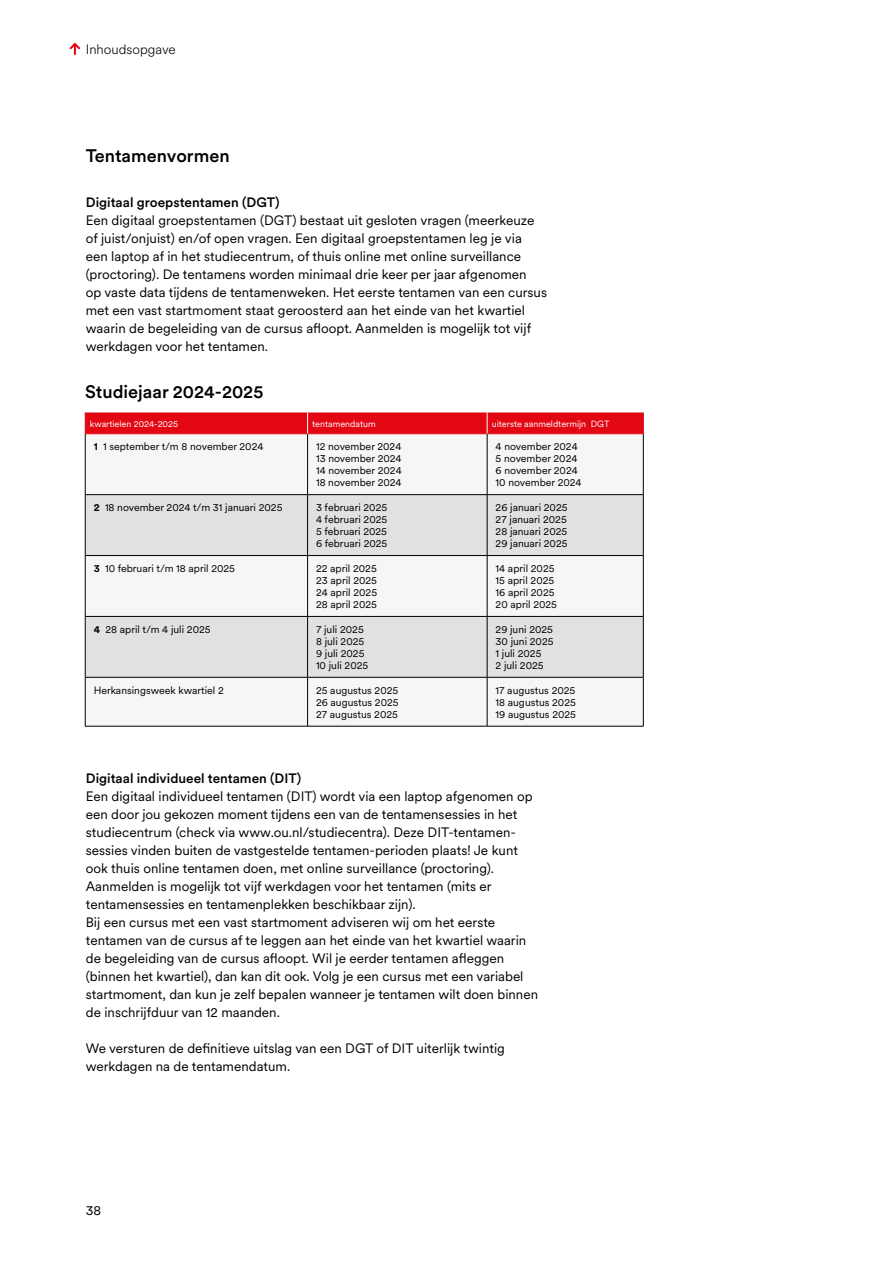
<style>
.page{position:relative;width:893px;height:1263px;background:#fff}
.page>*{position:absolute;margin:0;border:0;box-sizing:border-box;transform-origin:0 0}
.t1{font:500 18px "Circular XX";color:#000}
.t2{font:13.5px/18px "Circular XX";color:#000}
.t3{font:500 13.5px "Circular XX";color:#000}
.t4{font:300 13.5px "Circular XX";color:#000}
.t5{font:10.5px/12px "Circular XX";color:#000;text-align:justify}
.t6{font:9px "Circular XX";color:#fff}
.s1{font-weight:700}
</style>
<div class="page">
<svg style="left:70px;top:43px;width:10px;height:12px"></svg>
<div style="left:86px;top:434px;width:557px;height:292px;background:#f6f6f6"></div>
<svg style="left:86px;top:495px;width:557px;height:182px;fill:#e1e0e2"></svg>
<hr style="left:85px;top:434px;width:1px;height:60px;background:#000">
<hr style="left:487px;top:434px;width:1px;height:60px;background:#000">
<hr style="left:643px;top:434px;width:1px;height:60px;background:#000">
<hr style="left:85px;top:494px;width:223px;height:1px;background:#000">
<hr style="left:85px;top:495px;width:1px;height:60px;background:#000">
<hr style="left:308px;top:494px;width:179px;height:1px;background:#000">
<hr style="left:487px;top:494px;width:156px;height:1px;background:#000">
<hr style="left:487px;top:495px;width:1px;height:60px;background:#000">
<hr style="left:643px;top:495px;width:1px;height:60px;background:#000">
<hr style="left:307px;top:434px;width:1px;height:60px;background:#000">
<hr style="left:307px;top:495px;width:1px;height:60px;background:#000">
<svg style="left:85px;top:412px;width:559px;height:22px;background:#e30d1a"></svg>
<hr style="left:85px;top:556px;width:1px;height:60px;background:#000">
<hr style="left:307px;top:556px;width:1px;height:60px;background:#000">
<hr style="left:487px;top:556px;width:1px;height:60px;background:#000">
<hr style="left:643px;top:556px;width:1px;height:60px;background:#000">
<hr style="left:85px;top:617px;width:1px;height:60px;background:#000">
<hr style="left:85px;top:616px;width:223px;height:1px;background:#000">
<hr style="left:308px;top:616px;width:179px;height:1px;background:#000">
<hr style="left:487px;top:616px;width:156px;height:1px;background:#000">
<hr style="left:307px;top:617px;width:1px;height:60px;background:#000">
<hr style="left:487px;top:617px;width:1px;height:60px;background:#000">
<hr style="left:643px;top:617px;width:1px;height:60px;background:#000">
<hr style="left:85px;top:677px;width:1px;height:49px;background:#000">
<hr style="left:307px;top:677px;width:1px;height:49px;background:#000">
<hr style="left:487px;top:677px;width:1px;height:49px;background:#000">
<hr style="left:643px;top:677px;width:1px;height:49px;background:#000">
<hr style="left:85px;top:555px;width:223px;height:1px;background:#000">
<hr style="left:308px;top:555px;width:179px;height:1px;background:#000">
<hr style="left:487px;top:555px;width:156px;height:1px;background:#000">
<hr style="left:85px;top:726px;width:223px;height:1px;background:#000">
<hr style="left:308px;top:726px;width:179px;height:1px;background:#000">
<hr style="left:487px;top:726px;width:156px;height:1px;background:#000">
<hr style="left:85px;top:677px;width:223px;height:1px;background:#000">
<hr style="left:308px;top:677px;width:179px;height:1px;background:#000">
<hr style="left:487px;top:677px;width:156px;height:1px;background:#000">
<p class="t4" style="left:86px;top:40px;width:92px">Inhoudsopgave</p>
<h1 class="t1" style="left:86px;top:143px;width:145px">Tentamenvormen</h1>
<p class="t3" style="left:86px;top:193px;width:195px">Digitaal groepstentamen (DGT)</p>
<p class="t2" style="left:86px;top:211px;width:463px">Een digitaal groepstentamen (DGT) bestaat uit gesloten vragen (meerkeuze of juist/onjuist) en/of open vragen. Een digitaal groepstentamen leg je via een laptop af in het studiecentrum, of thuis online met online surveillance (proctoring). De tentamens worden minimaal drie keer per jaar afgenomen<br>op vaste data tijdens de tentamenweken. Het eerste tentamen van een cursus met een vast startmoment staat geroosterd aan het einde van het kwartiel waarin de begeleiding van de cursus afloopt. Aanmelden is mogelijk tot vijf werkdagen voor het tentamen.</p>
<h1 class="t1" style="left:85px;top:379px;width:180px">Studiejaar 2024-2025</h1>
<p class="t6" style="left:90px;top:417px;width:90px">kwartielen 2024-2025</p>
<p class="t6" style="left:312px;top:417px;width:65px">tentamendatum</p>
<p class="t6" style="left:492px;top:417px;width:119px">uiterste aanmeldtermijn DGT</p>
<p class="t5" style="left:94px;top:440px;width:171px"><span class="s1">1</span> 1 september t/m 8 november 2024</p>
<p class="t5" style="left:316px;top:440px;width:87px">12 november 2024<br>13 november 2024<br>14 november 2024<br>18 november 2024</p>
<p class="t5" style="left:496px;top:440px;width:88px;text-align:left">4 november 2024<br>5 november 2024<br>6 november 2024<br>10 november 2024</p>
<p class="t5" style="left:94px;top:501px;width:190px"><span class="s1">2</span> 18 november 2024 t/m 31 januari 2025</p>
<p class="t5" style="left:316px;top:501px;width:73px">3 februari 2025<br>4 februari 2025<br>5 februari 2025<br>6 februari 2025</p>
<p class="t5" style="left:496px;top:501px;width:73px">26 januari 2025<br>27 januari 2025<br>28 januari 2025<br>29 januari 2025</p>
<p class="t5" style="left:94px;top:562px;width:143px"><span class="s1">3</span> 10 februari t/m 18 april 2025</p>
<p class="t5" style="left:316px;top:562px;width:63px">22 april 2025<br>23 april 2025<br>24 april 2025<br>28 april 2025</p>
<p class="t5" style="left:496px;top:562px;width:63px;text-align:left">14 april 2025<br>15 april 2025<br>16 april 2025<br>20 april 2025</p>
<p class="t5" style="left:94px;top:623px;width:118px"><span class="s1">4</span> 28 april t/m 4 juli 2025</p>
<p class="t5" style="left:316px;top:623px;width:54px;text-align:left">7 juli 2025<br>8 juli 2025<br>9 juli 2025<br>10 juli 2025</p>
<p class="t5" style="left:496px;top:623px;width:60px;text-align:left">29 juni 2025<br>30 juni 2025<br>1 juli 2025<br>2 juli 2025</p>
<p class="t5" style="left:94px;top:684px;width:132px">Herkansingsweek kwartiel 2</p>
<p class="t5" style="left:316px;top:684px;width:84px">25 augustus 2025<br>26 augustus 2025<br>27 augustus 2025</p>
<p class="t5" style="left:496px;top:684px;width:82px">17 augustus 2025<br>18 augustus 2025<br>19 augustus 2025</p>
<p class="t3" style="left:86px;top:769px;width:217px">Digitaal individueel tentamen (DIT)</p>
<p class="t2" style="left:86px;top:787px;width:454px">Een digitaal individueel tentamen (DIT) wordt via een laptop afgenomen op een door jou gekozen moment tijdens een van de tentamensessies in het studiecentrum (check via www.ou.nl/studiecentra). Deze DIT-tentamen&shy;sessies vinden buiten de vastgestelde tentamen-perioden plaats! Je kunt ook thuis online tentamen doen, met online surveillance (proctoring).<br>Aanmelden is mogelijk tot vijf werkdagen voor het tentamen (mits er tentamensessies en tentamenplekken beschikbaar zijn).<br>Bij een cursus met een vast startmoment adviseren wij om het eerste tentamen van de cursus af te leggen aan het einde van het kwartiel waarin de begeleiding van de cursus afloopt. Wil je eerder tentamen afleggen (binnen het kwartiel), dan kan dit ook. Volg je een cursus met een variabel startmoment, dan kun je zelf bepalen wanneer je tentamen wilt doen binnen de inschrijfduur van 12 maanden.</p>
<p class="t2" style="left:86px;top:1039px;width:421px">We versturen de definitieve uitslag van een DGT of DIT uiterlijk twintig werkdagen na de tentamendatum.</p>
<p class="t2" style="left:86px;top:1201px;width:17px">38</p>
</div>
